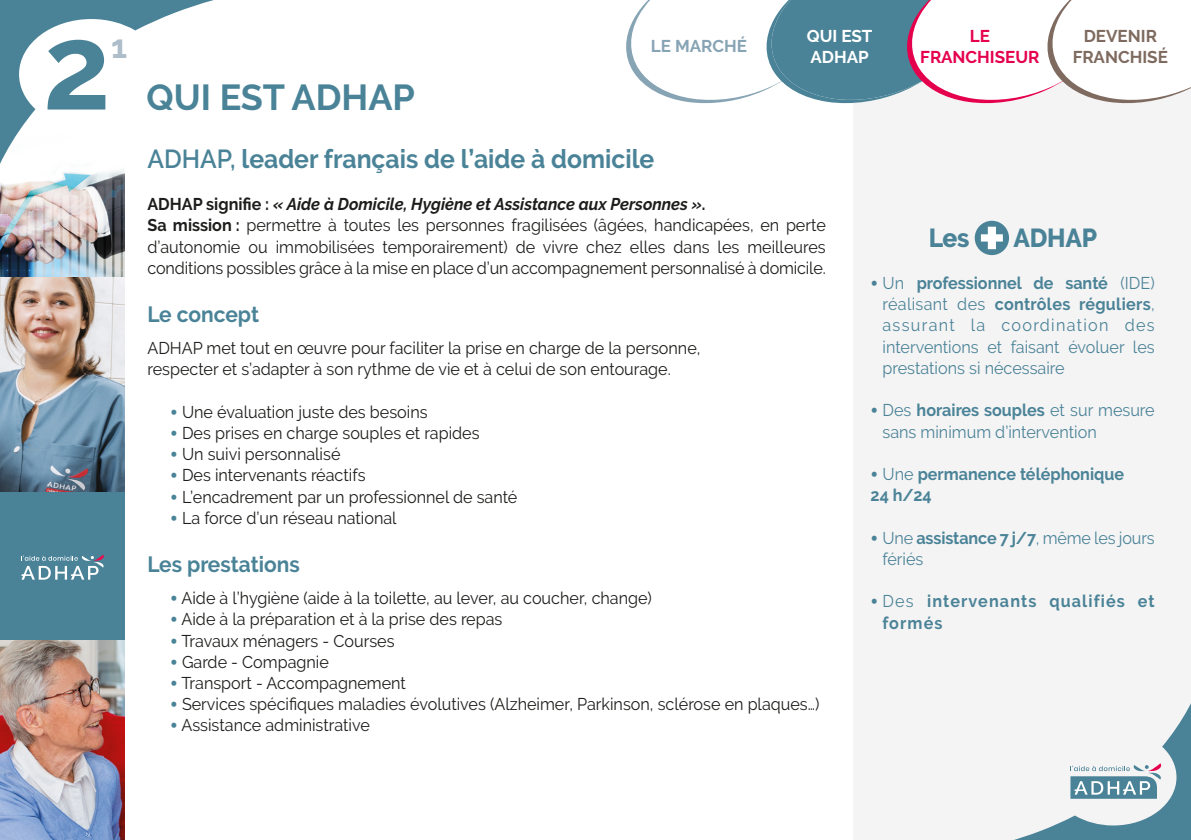
<style>
.page{position:relative;width:1191px;height:840px;background:#fff}
.page>*{position:absolute;margin:0;border:0;box-sizing:border-box;transform-origin:0 0}
.Mise_en_Page_1{font:700 120px "Raleway";color:#4a8397}
.t1{font:700 36px "Raleway";color:#4a8397}
.Mise_en_Page_1-2{font:700 32.4px "Raleway";color:#adbdca}
._0-Sur-titre{font:700 26px "Raleway";color:#4a8397;scale:.95 1}
._0-Sur-titre-2{font:800 26px "Raleway";letter-spacing:-.01em;color:#4a8397;scale:.95 1}
._1-Inter_titre{font:700 22px "Raleway";color:#4a8397;scale:.95 1}
._2-Txt_retrait{font:17px "Raleway";color:#1d1d1b;scale:.95 1}
._2-Txt{font:17px/21.2px "Raleway";color:#1d1d1b;text-align:justify;scale:.95 1}
._2-Txt_retrait-2{font:17px/21.2px "Raleway";color:#4a8397;scale:.95 1}
._2-Txt-2{font:italic 700 17px "Raleway";color:#1d1d1b;scale:.95 1}
._2-Txt_retrait-3{font:700 17px/21.2px "Raleway";letter-spacing:.07em;color:#4a8397;scale:.95 1}
._2-Txt_retrait-4{font:700 17px "Raleway";color:#4a8397;scale:.95 1}
.t2{font:700 17px "Raleway";color:#7e6a5e}
.t3{font:700 17px "Raleway";color:#e5004e}
.t4{font:700 17px "Raleway";color:#fff}
.t5{font:700 17px "Raleway";color:#87a4b4}
._2-Txt_retrait-5{font:700 17px "Raleway";letter-spacing:.05em;color:#4a8397;scale:.95 1}
.s1{font-weight:600}
.s2{font-style:normal}
.s3{font-weight:700}
.s4{font-weight:900;font-size:22px;color:#4a8397}
.s5{font-weight:900;font-size:22px}
.s6{font-weight:400}
</style>
<div class="page">
<div style="left:853px;top:0;width:338px;height:839px;background:#f5f4f5"></div>
<svg style="left:1017px;top:703px;width:174px;height:136px"></svg>
<div style="left:974px;top:221px;width:35px;height:34px;background:#4a8397;border-radius:50%"></div>
<svg style="left:981px;top:226px;width:22px;height:23px"></svg>
<div style="left:0;top:491px;width:125px;height:151px;background:#4a8397"></div>
<img style="left:0;top:208px;width:125px;height:69px">
<img style="left:0;top:277px;width:125px;height:214px">
<img style="left:0;top:640px;width:125px;height:199px">
<svg style="left:21px;top:554px;width:83px;height:25px"></svg>
<svg style="left:1070px;top:763px;width:91px;height:35px"></svg>
<svg style="left:0;top:0;width:214px;height:208px"></svg>
<svg style="left:626px;top:0;width:565px;height:104px"></svg>
<p class="Mise_en_Page_1-2" style="left:111px;top:28px;width:18px">1</p>
<p class="t5" style="left:651px;top:37px;width:98px">LE MARCHÉ</p>
<p class="Mise_en_Page_1" style="left:43px;top:-1px;width:69px">2</p>
<p class="t1" style="left:147px;top:76px;width:270px">QUI EST ADHAP</p>
<p class="t4" style="left:807px;top:26px;width:67px">QUI EST</p>
<p class="t4" style="left:810px;top:47px;width:60px">ADHAP</p>
<p class="t3" style="left:969px;top:26px;width:22px">LE</p>
<p class="t3" style="left:920px;top:47px;width:121px">FRANCHISEUR</p>
<p class="t2" style="left:1083px;top:26px;width:75px">DEVENIR</p>
<p class="t2" style="left:1072px;top:47px;width:97px">FRANCHISÉ</p>
<p class="_0-Sur-titre" style="left:147px;top:144px;width:535px"><span class="s1">ADHAP,</span> leader français de l’aide à domicile</p>
<p class="_2-Txt-2" style="left:147px;top:194px;width:589px"><span class="s2">ADHAP signifie :</span> « Aide à Domicile, Hygiène et Assistance aux Personnes »<span class="s2">.</span></p>
<p class="_2-Txt" style="left:147px;top:215px;width:715px"><span class="s3">Sa mission :</span> permettre à toutes les personnes fragilisées (âgées, handicapées, en perte d’autonomie ou immobilisées temporairement) de vivre chez elles dans les meilleures conditions possibles grâce à la mise en place d’un accompagnement personnalisé à domicile.</p>
<p class="_1-Inter_titre" style="left:147px;top:301px;width:119px">Le concept</p>
<p class="_2-Txt" style="left:147px;top:337px;width:583px">ADHAP met tout en œuvre pour faciliter la prise en charge de la personne,</p>
<p class="_2-Txt" style="left:147px;top:358px;width:552px">respecter et s’adapter à son rythme de vie et à celui de son entourage.</p>
<p class="_2-Txt_retrait" style="left:170px;top:401px;width:272px"><span class="s4">•</span> Une évaluation juste des besoins</p>
<p class="_2-Txt_retrait" style="left:170px;top:423px;width:327px"><span class="s4">•</span> Des prises en charge souples et rapides</p>
<p class="_2-Txt_retrait" style="left:170px;top:444px;width:181px"><span class="s4">•</span> Un suivi personnalisé</p>
<p class="_2-Txt_retrait" style="left:170px;top:465px;width:207px"><span class="s4">•</span> Des intervenants réactifs</p>
<p class="_2-Txt_retrait" style="left:170px;top:486px;width:367px"><span class="s4">•</span> L’encadrement par un professionnel de santé</p>
<p class="_2-Txt_retrait" style="left:170px;top:507px;width:240px"><span class="s4">•</span> La force d’un réseau national</p>
<p class="_1-Inter_titre" style="left:147px;top:551px;width:162px">Les prestations</p>
<p class="_2-Txt_retrait" style="left:170px;top:588px;width:508px"><span class="s4">•</span> Aide à l’hygiène (aide à la toilette, au lever, au coucher, change)</p>
<p class="_2-Txt_retrait" style="left:170px;top:609px;width:351px"><span class="s4">•</span> Aide à la préparation et à la prise des repas</p>
<p class="_2-Txt_retrait" style="left:170px;top:630px;width:238px"><span class="s4">•</span> Travaux ménagers - Courses</p>
<p class="_2-Txt_retrait" style="left:170px;top:651px;width:169px"><span class="s4">•</span> Garde - Compagnie</p>
<p class="_2-Txt_retrait" style="left:170px;top:672px;width:250px"><span class="s4">•</span> Transport - Accompagnement</p>
<p class="_2-Txt_retrait" style="left:170px;top:694px;width:685px"><span class="s4">•</span> Services spécifiques maladies évolutives (Alzheimer, Parkinson, sclérose en plaques…)</p>
<p class="_2-Txt_retrait" style="left:170px;top:715px;width:212px"><span class="s4">•</span> Assistance administrative</p>
<p class="_0-Sur-titre-2" style="left:928px;top:222px;width:44px">Les</p>
<p class="_0-Sur-titre-2" style="left:1013px;top:222px;width:90px">ADHAP</p>
<p class="_2-Txt_retrait-2" style="left:882px;top:272px;width:288px;text-align:justify;text-indent:-12px"><span class="s5">•</span> Un <span class="s3">professionnel de santé</span> (IDE) réalisant des <span class="s3">contrôles réguliers</span>, assurant la coordination des interventions et faisant évoluer les prestations si nécessaire</p>
<p class="_2-Txt_retrait-2" style="left:882px;top:399px;width:288px;text-indent:-12px"><span class="s5">•</span> Des <span class="s3">horaires souples</span> et sur mesure sans minimum d’intervention</p>
<p class="_2-Txt_retrait-4" style="left:870px;top:464px;width:268px"><span class="s5">•</span> <span class="s6">Une</span> permanence téléphonique</p>
<p class="_2-Txt_retrait-5" style="left:870px;top:485px;width:66px">24 h/24</p>
<p class="_2-Txt_retrait-2" style="left:882px;top:526px;width:288px;text-indent:-12px"><span class="s5">•</span> Une <span class="s3">assistance 7 j/7</span>, même les jours fériés</p>
<p class="_2-Txt_retrait-3" style="left:882px;top:590px;width:288px;text-indent:-12px"><span class="s5">•</span> <span class="s6">Des</span> intervenants qualifiés et formés</p>
</div>
